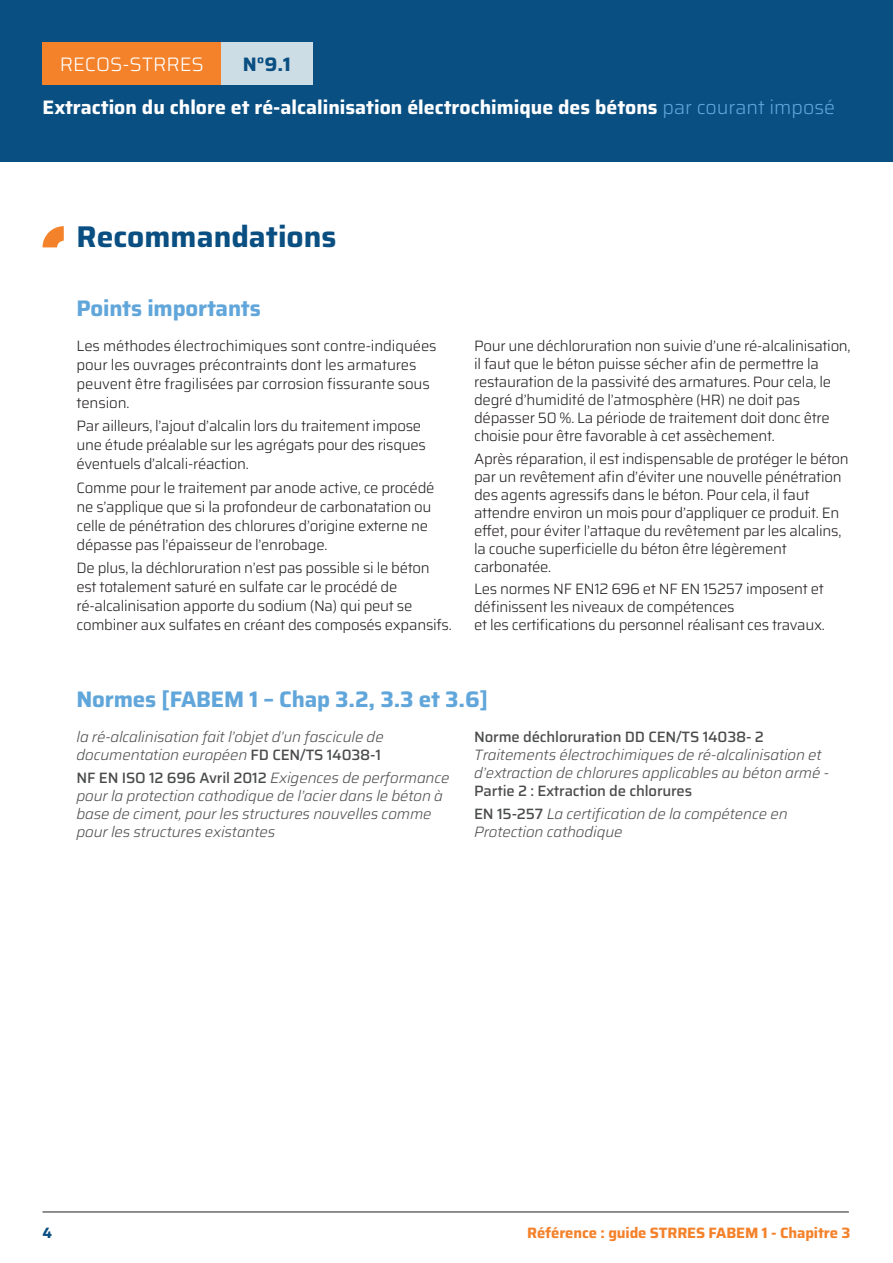
<style>
.page{position:relative;width:893px;height:1263px;background:#fff}
.page>*{position:absolute;margin:0;border:0;box-sizing:border-box;transform-origin:0 0}
.t1{font:700 30px "Saira";color:#0a4f82}
.N1_TITRE_blu_clair{font:700 22.5px "Saira";letter-spacing:-.01em;color:#61a6da}
.t2{font:700 19.5px "Saira";color:#fff}
.t3{font:300 19.5px "Saira";color:#fff}
.t4{font:700 19.5px "Saira";color:#0a4f82}
.N2_Text{font:300 15px/18px "Saira";letter-spacing:-.02em;color:#231f20}
.N6_-_Normes_It{font:italic 300 15px/18px "Saira";letter-spacing:-.01em;color:#4b4c4d}
.t5{font:700 15px "Saira";letter-spacing:-.01em;color:#f4822b}
.t6{font:700 15px "Saira";color:#0a4f82}
.s1{font-weight:300;color:#61a6da}
.s2{font-weight:500;font-style:normal}
</style>
<div class="page">
<div style="left:0;top:0;width:893px;height:162px;background:#0a4f82"></div>
<div style="left:43px;top:43px;width:178px;height:42px;background:#f4822b"></div>
<div style="left:221px;top:43px;width:92px;height:42px;background:#cddde6"></div>
<hr style="left:43px;top:1212px;width:806px;height:1px;background:#231f20">
<svg style="left:43px;top:226px;width:21px;height:21px"></svg>
<h3 class="t3" style="left:60px;top:48px;width:145px">RECOS-STRRES</h3>
<h3 class="t4" style="left:243px;top:48px;width:50px">N°9.1</h3>
<h3 class="t2" style="left:43px;top:92px;width:794px">Extraction du chlore et ré-alcalinisation électrochimique des bétons <span class="s1">par courant imposé</span></h3>
<p class="t1" style="left:77px;top:212px;width:261px">Recommandations</p>
<p class="N1_TITRE_blu_clair" style="left:77px;top:290px;width:186px">Points importants</p>
<p class="N2_Text" style="left:77px;top:336px;width:362px;line-height:18.9px">Les méthodes électrochimiques sont contre-indiquées pour les ouvrages précontraints dont les armatures peuvent être fragilisées par corrosion fissurante sous tension.</p>
<p class="N2_Text" style="left:77px;top:416px;width:351px;line-height:18.9px">Par ailleurs, l’ajout d’alcalin lors du traitement impose une étude préalable sur les agrégats pour des risques éventuels d’alcali-réaction.</p>
<p class="N2_Text" style="left:77px;top:477px;width:359px;line-height:18.9px">Comme pour le traitement par anode active, ce procédé ne s’applique que si la profondeur de carbonatation ou celle de pénétration des chlorures d’origine externe ne dépasse pas l’épaisseur de l’enrobage.</p>
<p class="N2_Text" style="left:77px;top:557px;width:377px;line-height:18.9px">De plus, la déchloruration n’est pas possible si le béton est totalement saturé en sulfate car le procédé de ré-alcalinisation apporte du sodium (Na) qui peut se combiner aux sulfates en créant des composés expansifs.</p>
<p class="N2_Text" style="left:474px;top:336px;width:378px">Pour une déchloruration non suivie d’une ré-alcalinisation, il faut que le béton puisse sécher afin de permettre la restauration de la passivité des armatures. Pour cela, le degré d’humidité de l’atmosphère (HR) ne doit pas dépasser 50 %. La période de traitement doit donc être choisie pour être favorable à cet assèchement.</p>
<p class="N2_Text" style="left:474px;top:449px;width:376px">Après réparation, il est indispensable de protéger le béton par un revêtement afin d’éviter une nouvelle pénétration des agents agressifs dans le béton. Pour cela, il faut attendre environ un mois pour d’appliquer ce produit. En effet, pour éviter l’attaque du revêtement par les alcalins, la couche superficielle du béton être légèrement carbonatée.</p>
<p class="N2_Text" style="left:474px;top:579px;width:352px">Les normes NF EN12 696 et NF EN 15257 imposent et définissent les niveaux de compétences<br>et les certifications du personnel réalisant ces travaux.</p>
<p class="N1_TITRE_blu_clair" style="left:77px;top:681px;width:413px">Normes [FABEM 1 – Chap 3.2, 3.3 et 3.6]</p>
<p class="N6_-_Normes_It" style="left:77px;top:728px;width:309px">la ré-alcalinisation fait l’objet d’un fascicule de documentation européen <span class="s2">FD CEN/TS 14038-1</span></p>
<p class="N6_-_Normes_It" style="left:77px;top:768px;width:375px"><span class="s2">NF EN ISO 12 696 Avril 2012</span> Exigences de performance pour la protection cathodique de l’acier dans le béton à base de ciment, pour les structures nouvelles comme pour les structures existantes</p>
<p class="N6_-_Normes_It" style="left:474px;top:728px;width:356px"><span class="s2">Norme déchloruration DD CEN/TS 14038- 2<br></span>Traitements électrochimiques de ré-alcalinisation et d’extraction de chlorures applicables au béton armé - <span class="s2">Partie 2 : Extraction de chlorures</span></p>
<p class="N6_-_Normes_It" style="left:474px;top:804px;width:315px"><span class="s2">EN 15-257</span> La certification de la compétence en<br>Protection cathodique</p>
<p class="t6" style="left:43px;top:1220px;width:11px">4</p>
<p class="t5" style="left:527px;top:1220px;width:325px">Référence : guide STRRES FABEM 1 - Chapitre 3</p>
</div>
